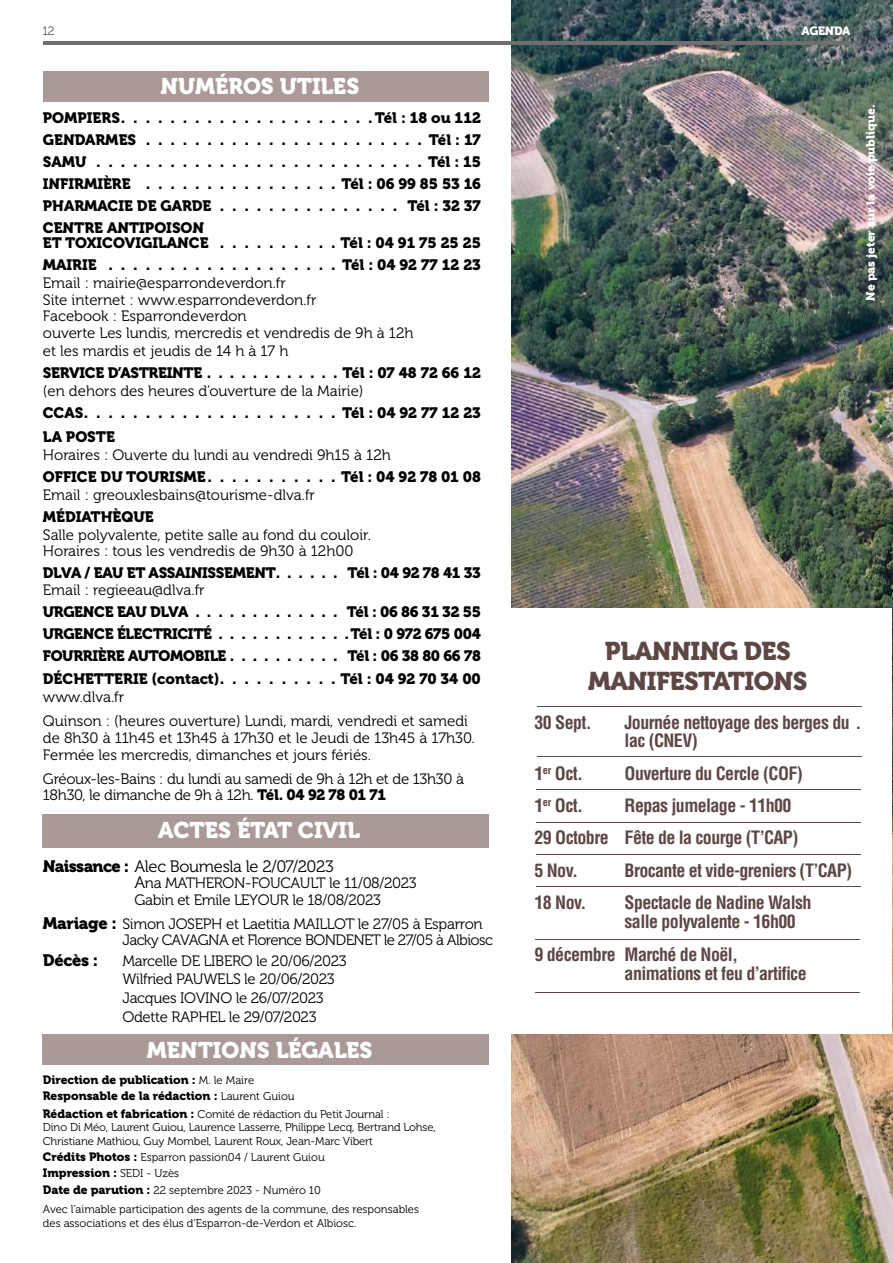
<style>
.page{position:relative;width:893px;height:1263px;background:#fff}
.page>*{position:absolute;margin:0;border:0;box-sizing:border-box;transform-origin:0 0}
.t1{font:25.5px/30px "Museo 900";letter-spacing:-.02em;color:#5d4745;text-align:center}
.t2{font:22.5px "Museo 900";color:#fff}
.t3{font:700 condensed 18px/32.2px "Helvetica LT Std";letter-spacing:-.035em;color:#5d4745}
.t4{font:16.5px "Museo 300";letter-spacing:-.02em;color:#000}
.t5{font:16.5px "Museo 900";letter-spacing:-.02em;color:#000}
.t6{font:15px/22px "Museo 900";color:#000;text-align:justify}
.t7{font:15px/16.5px "Museo 300";color:#000}
.t8{font:15px/18.6px "Museo 300";letter-spacing:-.02em;color:#000}
.t9{font:15px/16.5px "Museo 300";letter-spacing:-.04em;color:#000}
.t10{font:15px "Museo 900";letter-spacing:-.02em;color:#000}
.t11{font:12px/16px "Museo 900";color:#000}
.t12{font:12px "Museo 900";color:#fff}
.t13{font:12px "Museo 100";color:#000}
.t14{font:11.25px/13.5px "Museo 300";letter-spacing:-.01em;color:#000}
.s1{font-family:"Museo 900"}
.s2{font-size:16.5px}
.s3{font-family:"Museo 900";font-size:16.5px}
.s4{font-family:"Museo 300";font-size:11.25px}
.s5{font-family:"Museo 900";font-size:12px}
</style>
<div class="page">
<img style="left:511px;top:0;width:381px;height:1263px">
<div style="left:502px;top:609px;width:390px;height:425px;background:#fff"></div>
<hr style="left:43px;top:42px;width:807px;height:3px;background:#706f6f">
<div style="left:43px;top:1034px;width:446px;height:30px;background:#a99a98"></div>
<div style="left:43px;top:71px;width:446px;height:30px;background:#a99a98"></div>
<div style="left:43px;top:814px;width:446px;height:34px;background:#a99a98"></div>
<hr style="left:536px;top:854px;width:324px;height:1px;background:#5d4745">
<hr style="left:536px;top:886px;width:324px;height:1px;background:#5d4745">
<hr style="left:535px;top:992px;width:324px;height:1px;background:#5d4745">
<hr style="left:535px;top:939px;width:324px;height:1px;background:#5d4745">
<hr style="left:537px;top:706px;width:324px;height:1px;background:#5d4745">
<hr style="left:537px;top:756px;width:324px;height:1px;background:#5d4745">
<hr style="left:536px;top:822px;width:324px;height:1px;background:#5d4745">
<hr style="left:536px;top:789px;width:324px;height:1px;background:#5d4745">
<p class="t13" style="left:43px;top:25px;width:13px">12</p>
<h2 class="t2" style="left:161px;top:73px;width:200px">NUMÉROS UTILES</h2>
<p class="t6" style="left:43px;top:107px;width:440px">POMPIERS. . . . . . . . . . . . . . . . . . . . .Tél : 18 ou 112<br>GENDARMES . . . . . . . . . . . . . . . . . . . . . . . Tél : 17<br>SAMU . . . . . . . . . . . . . . . . . . . . . . . . . . . Tél : 15<br>INFIRMIÈRE . . . . . . . . . . . . . . . . Tél : 06 99 85 53 16<br>PHARMACIE DE GARDE . . . . . . . . . . . . . . . Tél : 32 37<br>CENTRE ANTIPOISON</p>
<p class="t6" style="left:43px;top:232px;width:439px">ET TOXICOVIGILANCE . . . . . . . . . . Tél : 04 91 75 25 25<br>MAIRIE . . . . . . . . . . . . . . . . . . . Tél : 04 92 77 12 23</p>
<p class="t7" style="left:43px;top:275px;width:372px">Email : mairie@esparrondeverdon.fr<br>Site internet : www.esparrondeverdon.fr<br>Facebook : Esparrondeverdon<br>ouverte Les lundis, mercredis et vendredis de 9h à 12h</p>
<p class="t7" style="left:43px;top:343px;width:247px">et les mardis et jeudis de 14 h à 17 h</p>
<p class="t10" style="left:43px;top:365px;width:439px">SERVICE D’ASTREINTE . . . . . . . . . . . . Tél : 07 48 72 66 12</p>
<p class="t7" style="left:43px;top:383px;width:322px">(en dehors des heures d’ouverture de la Mairie)</p>
<p class="t6" style="left:43px;top:401px;width:439px;line-height:23.5px">CCAS. . . . . . . . . . . . . . . . . . . . . Tél : 04 92 77 12 23<br>LA POSTE</p>
<p class="t7" style="left:43px;top:447px;width:350px">Horaires : Ouverte du lundi au vendredi 9h15 à 12h</p>
<p class="t6" style="left:43px;top:466px;width:439px">OFFICE DU TOURISME. . . . . . . . . . . Tél : 04 92 78 01 08</p>
<p class="t7" style="left:43px;top:487px;width:274px">Email : greouxlesbains@tourisme-dlva.fr</p>
<p class="t6" style="left:43px;top:506px;width:112px">MÉDIATHÈQUE</p>
<p class="t7" style="left:43px;top:527px;width:330px">Salle polyvalente, petite salle au fond du couloir.<br>Horaires : tous les vendredis de 9h30 à 12h00</p>
<p class="t10" style="left:43px;top:565px;width:440px">DLVA / EAU ET ASSAINISSEMENT. . . . . . Tél : 04 92 78 41 33</p>
<p class="t7" style="left:43px;top:582px;width:163px">Email : regieeau@dlva.fr</p>
<p class="t6" style="left:43px;top:601px;width:440px">URGENCE EAU DLVA . . . . . . . . . . . . . Tél : 06 86 31 32 55<br>URGENCE ÉLECTRICITÉ . . . . . . . . . . . .Tél : 0 972 675 004<br>FOURRIÈRE AUTOMOBILE . . . . . . . . . . Tél : 06 38 80 66 78</p>
<p class="t6" style="left:43px;top:668px;width:439px">DÉCHETTERIE (contact). . . . . . . . . . Tél : 04 92 70 34 00</p>
<p class="t7" style="left:43px;top:686px;width:427px;line-height:24px">www.dlva.fr<br>Quinson : (heures ouverture) Lundi, mardi, vendredi et samedi</p>
<p class="t7" style="left:43px;top:730px;width:433px">de 8h30 à 11h45 et 13h45 à 17h30 et le Jeudi de 13h45 à 17h30.<br>Fermée les mercredis, dimanches et jours fériés.</p>
<p class="t8" style="left:43px;top:770px;width:423px;line-height:16.5px">Gréoux-les-Bains : du lundi au samedi de 9h à 12h et de 13h30 à<br>18h30, le dimanche de 9h à 12h. <span class="s1">Tél. 04 92 78 01 71</span></p>
<h2 class="t2" style="left:158px;top:817px;width:203px">ACTES ÉTAT CIVIL</h2>
<p class="t4" style="left:43px;top:857px;width:292px"><span class="s1">Naissance :</span> Alec Boumesla le 2/07/2023</p>
<p class="t8" style="left:134px;top:875px;width:284px;line-height:16.5px"><span class="s2">A</span>na MATHERON-FOUCAULT le 11/08/2023<br>Gabin et Emile LEYOUR le 18/08/2023</p>
<p class="t9" style="left:122px;top:915px;width:372px;text-indent:-79px"><span class="s3">Mariage :</span> Simon JOSEPH et Laetitia MAILLOT le 27/05 à Esparron<br>Jacky CAVAGNA et Florence BONDENET le 27/05 à Albiosc</p>
<p class="t5" style="left:43px;top:951px;width:57px">Décès :</p>
<p class="t8" style="left:122px;top:952px;width:226px">Marcelle DE LIBERO le 20/06/2023<br>Wilfried PAUWELS le 20/06/2023<br>Jacques IOVINO le 26/07/2023<br>Odette RAPHEL le 29/07/2023</p>
<h2 class="t2" style="left:147px;top:1037px;width:227px">MENTIONS LÉGALES</h2>
<p class="t11" style="left:43px;top:1072px;width:253px">Direction de publication : <span class="s4">M. le Maire<br></span>Responsable de la rédaction : <span class="s4">Laurent Guiou</span></p>
<p class="t14" style="left:43px;top:1107px;width:394px"><span class="s5">Rédaction et fabrication :</span> Comité de rédaction du Petit Journal :<br>Dino Di Méo, Laurent Guiou, Laurence Lasserre, Philippe Lecq, Bertrand Lohse,<br>Christiane Mathiou, Guy Mombel, Laurent Roux, Jean-Marc Vibert</p>
<p class="t14" style="left:43px;top:1150px;width:283px"><span class="s5">Crédits Photos :</span> Esparron passion04 / Laurent Guiou</p>
<p class="t11" style="left:43px;top:1164px;width:138px">Impression : <span class="s4">SEDI - Uzès</span></p>
<p class="t14" style="left:43px;top:1181px;width:378px;line-height:19px"><span class="s5">Date de parution :</span> 22 septembre 2023 - Numéro 10<br>Avec l’aimable participation des agents de la commune, des responsables</p>
<p class="t14" style="left:43px;top:1216px;width:315px">des associations et des élus d’Esparron-de-Verdon et Albiosc.</p>
<p class="t12" style="left:801px;top:24px;width:50px">AGENDA</p>
<p class="t12" style="left:864px;top:301px;width:197px;rotate:-90deg">Ne pas jeter sur la voie publique.</p>
<h1 class="t1" style="left:588px;top:636px;width:221px">PLANNING DES<br>MANIFESTATIONS</h1>
<p class="t3" style="left:535px;top:706px;width:59px">30 Sept.</p>
<p class="t3" style="left:625px;top:713px;width:238px;line-height:18.5px">Journée nettoyage des berges du . lac (CNEV)</p>
<p class="t3" style="left:535px;top:757px;width:50px">1<sup>er</sup> Oct.</p>
<p class="t3" style="left:625px;top:757px;width:180px">Ouverture du Cercle (COF)</p>
<p class="t3" style="left:535px;top:789px;width:50px">1<sup>er</sup> Oct.</p>
<p class="t3" style="left:535px;top:789px;width:265px;text-indent:90px">Repas jumelage - 11h00<br>29 Octobre Fête de la courge (T’CAP)<br>5 Nov.</p>
<p class="t3" style="left:625px;top:854px;width:229px">Brocante et vide-greniers (T’CAP)</p>
<p class="t3" style="left:535px;top:886px;width:53px">18 Nov.</p>
<p class="t3" style="left:625px;top:892px;width:188px;line-height:19.5px">Spectacle de Nadine Walsh salle polyvalente - 16h00</p>
<p class="t3" style="left:625px;top:944px;width:184px;line-height:19.5px;text-indent:-90px">9 décembre Marché de Noël, animations et feu d’artifice</p>
</div>
